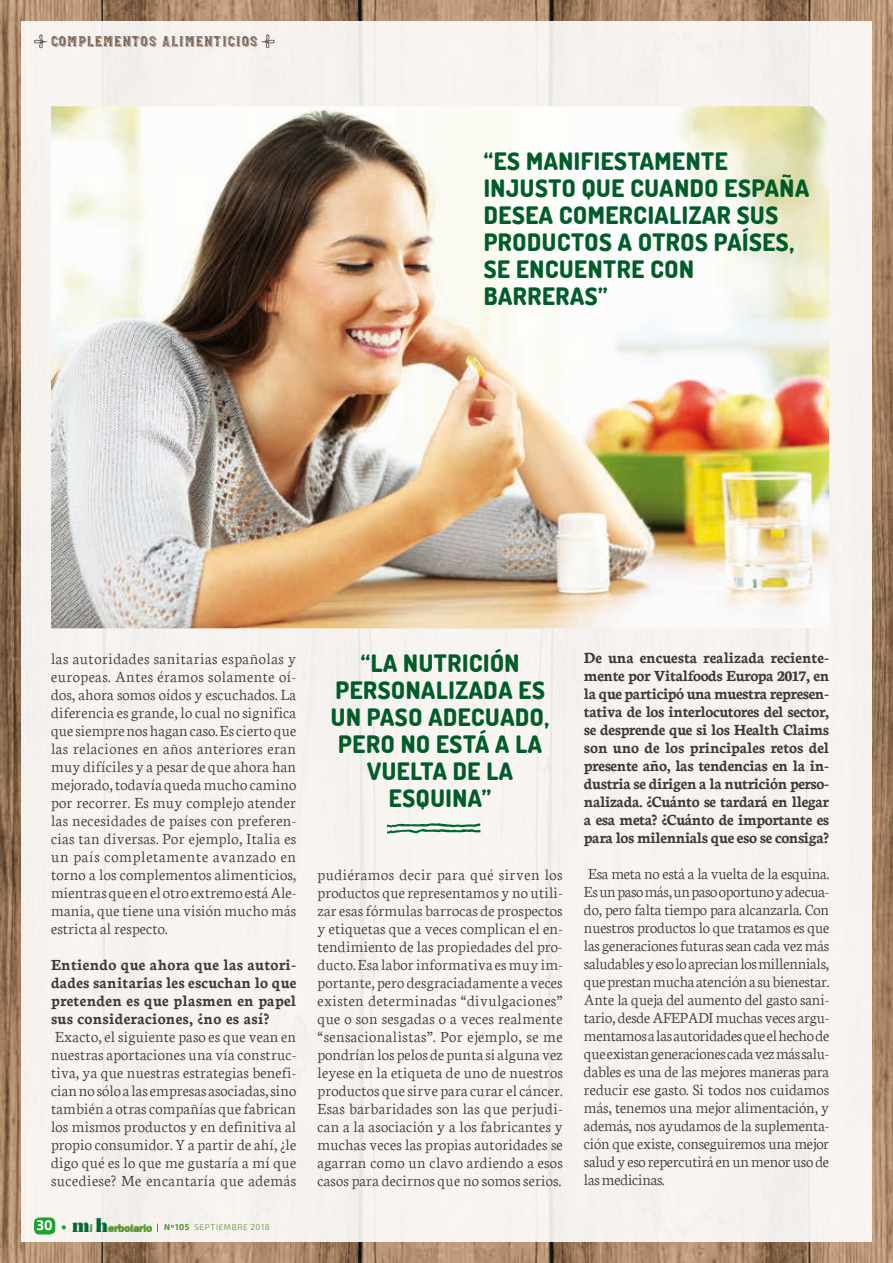
<style>
.page{position:relative;width:893px;height:1263px;background:#fff}
.page>*{position:absolute;margin:0;border:0;box-sizing:border-box;transform-origin:0 0}
.t1{font:800 24px/27px "Dosis";letter-spacing:.025em;color:#005c28;text-align:center}
.t2{font:300 16.5px/18px "Neuton";letter-spacing:.01em;color:#413839;text-align:justify}
.t3{font:700 16.5px/18px "Neuton";letter-spacing:-.005em;color:#413839;text-align:justify}
.t4{font:15px "Blatchford Grunge Shadow";letter-spacing:-.015em;color:#5e412f}
.t5{font:700 13.5px "Exo 2";color:#fff}
.t6{font:300 8.25px "Exo 2";letter-spacing:.075em;color:#4e8f2a}
.s1{font-weight:700}
</style>
<div class="page">
<img style="left:0;top:0;width:893px;height:1263px">
<div style="left:21px;top:21px;width:851px;height:1221px;background:#f7f3f0"></div>
<svg style="left:262px;top:34px;width:13px;height:15px"></svg>
<svg style="left:34px;top:34px;width:13px;height:15px"></svg>
<img style="left:51px;top:106px;width:778px;height:522px">
<svg style="left:387px;top:823px;width:93px;height:11px"></svg>
<img style="left:72px;top:1219px;width:79px;height:12px">
<div style="left:34px;top:1217px;width:21px;height:17px;background:#1ea22e;border-radius:5px"></div>
<svg style="left:62px;top:1225px;width:4px;height:4px"></svg>
<p class="t4" style="left:50px;top:31px;width:210px">COMPLEMENTOS ALIMENTICIOS</p>
<h1 class="t1" style="left:484px;top:147px;width:327px;text-align:left">“ES MANIFIESTAMENTE<br>INJUSTO QUE CUANDO ESPAÑA<br>DESEA COMERCIALIZAR SUS<br>PRODUCTOS A OTROS PAÍSES,<br>SE ENCUENTRE CON<br>BARRERAS”</h1>
<p class="t2" style="left:51px;top:650px;width:247px">las autoridades sanitarias españolas y europeas. Antes éramos solamente oí&shy;dos, ahora somos oídos y escuchados. La diferencia es grande, lo cual no significa que siempre nos hagan caso. Es cierto que las relaciones en años anteriores eran muy difíciles y a pesar de que ahora han mejorado, todavía queda mucho camino por recorrer. Es muy complejo atender las necesidades de países con preferen&shy;cias tan diversas. Por ejemplo, Italia es un país completamente avanzado en torno a los complementos alimenticios, mientras que en el otro extremo está Ale&shy;mania, que tiene una visión mucho más estricta al respecto.</p>
<p class="t3" style="left:51px;top:956px;width:247px">Entiendo que ahora que las autori&shy;dades sanitarias les escuchan lo que pretenden es que plasmen en papel sus consideraciones, ¿no es así?</p>
<p class="t2" style="left:51px;top:1028px;width:247px">Exacto, el siguiente paso es que vean en nuestras aportaciones una vía construc&shy;tiva, ya que nuestras estrategias benefi&shy;cian no sólo a las empresas asociadas, sino también a otras compañías que fabrican los mismos productos y en definitiva al propio consumidor. Y a partir de ahí, ¿le digo qué es lo que me gustaría a mí que sucediese? Me encantaría que además</p>
<p class="t5" style="left:37px;top:1217px;width:18px">30</p>
<p class="t6" style="left:164px;top:1223px;width:107px"><span class="s1">Nº105</span> SEPTIEMBRE 2018</p>
<h1 class="t1" style="left:331px;top:649px;width:220px">“LA NUTRICIÓN<br>PERSONALIZADA ES<br>UN PASO ADECUADO,<br>PERO NO ESTÁ A LA<br>VUELTA DE LA<br>ESQUINA”</h1>
<p class="t2" style="left:317px;top:866px;width:247px">pudiéramos decir para qué sirven los productos que representamos y no utili&shy;zar esas fórmulas barrocas de prospectos y etiquetas que a veces complican el en&shy;tendimiento de las propiedades del pro&shy;ducto. Esa labor informativa es muy im&shy;portante, pero desgraciadamente a veces existen determinadas “divulgaciones” que o son sesgadas o a veces realmente “sensacionalistas”. Por ejemplo, se me pondrían los pelos de punta si alguna vez leyese en la etiqueta de uno de nuestros productos que sirve para curar el cáncer.<br>Esas barbaridades son las que perjudi&shy;can a la asociación y a los fabricantes y muchas veces las propias autoridades se agarran como un clavo ardiendo a esos casos para decirnos que no somos serios.</p>
<p class="t3" style="left:584px;top:649px;width:247px">De una encuesta realizada reciente&shy;mente por Vitalfoods Europa 2017, en la que participó una muestra represen&shy;tativa de los interlocutores del sector, se desprende que si los Health Claims son uno de los principales retos del presente año, las tendencias en la in&shy;dustria se dirigen a la nutrición perso&shy;nalizada. ¿Cuánto se tardará en llegar a esa meta? ¿Cuánto de importante es para los milennials que eso se consiga?</p>
<p class="t2" style="left:584px;top:865px;width:247px">Esa meta no está a la vuelta de la esquina.<br>Es un paso más, un paso oportuno y adecua&shy;do, pero falta tiempo para alcanzarla. Con nuestros productos lo que tratamos es que las generaciones futuras sean cada vez más saludables y eso lo aprecian los millennials, que prestan mucha atención a su bienestar.<br>Ante la queja del aumento del gasto sani&shy;tario, desde AFEPADI muchas veces argu&shy;mentamos a las autoridades que el hecho de que existan generaciones cada vez más salu&shy;dables es una de las mejores maneras para reducir ese gasto. Si todos nos cuidamos más, tenemos una mejor alimentación, y además, nos ayudamos de la suplementa&shy;ción que existe, conseguiremos una mejor salud y eso repercutirá en un menor uso de las medicinas.</p>
</div>
